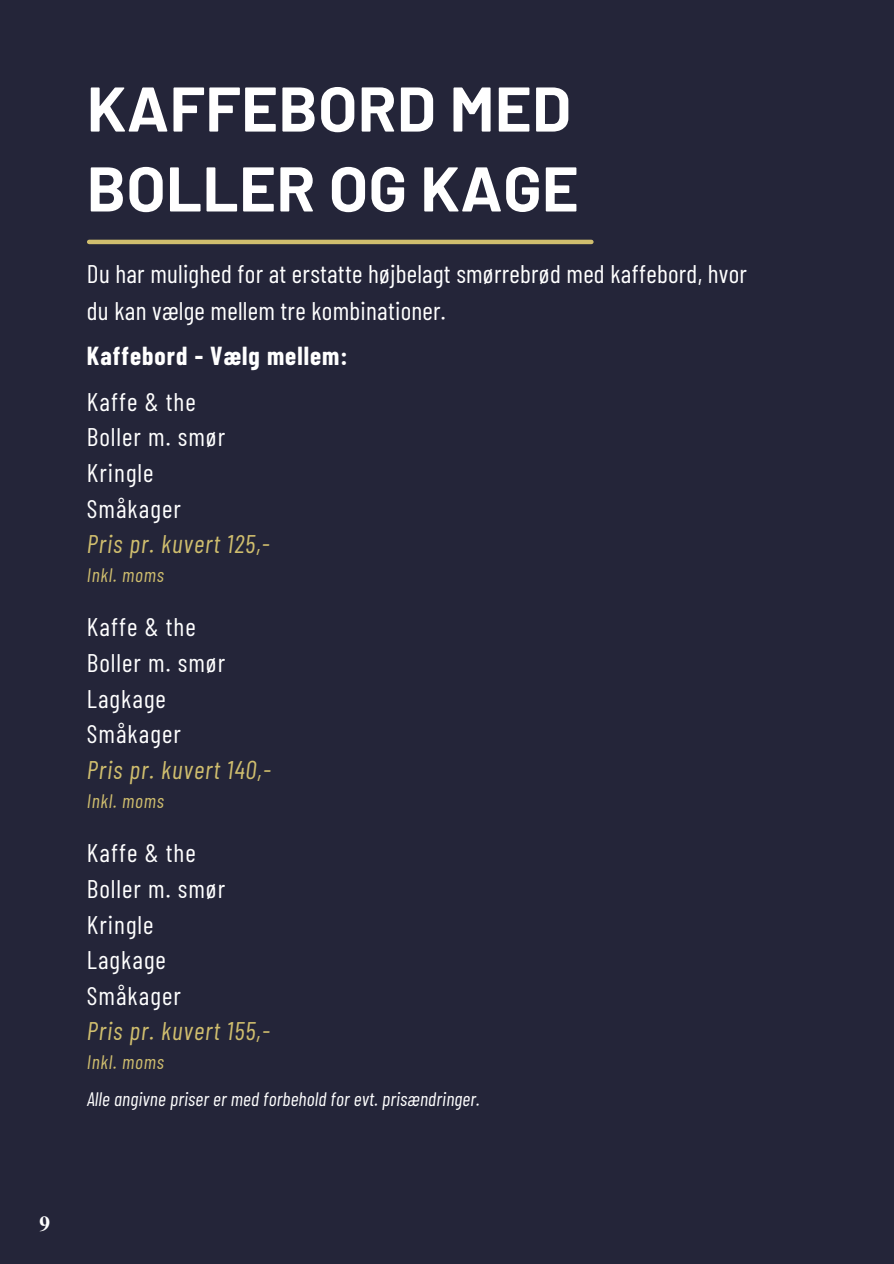
<style>
.page{position:relative;width:894px;height:1264px;background:#fff}
.page>*{position:absolute;margin:0;border:0;box-sizing:border-box;transform-origin:0 0}
.t1{font:700 63px/79.8px "Barlow";letter-spacing:.01em;color:#fff}
.t2{font:25.5px/35.7px "Barlow Condensed";letter-spacing:.04em;color:#fff}
.t3{font:25.5px/37.2px "Barlow Condensed";letter-spacing:.01em;color:#fff}
.t4{font:italic 25.5px "Barlow Condensed";letter-spacing:.04em;color:#d0be6e}
.t5{font:700 25.5px "Barlow Condensed";letter-spacing:.04em;color:#fff}
.t6{font:700 21px "Times NRMT Pro";color:#fff}
.t7{font:italic 19.5px "Barlow Condensed";letter-spacing:.01em;color:#fff}
.t8{font:italic 19.5px "Barlow Condensed";letter-spacing:.04em;color:#d0be6e}
</style>
<div class="page">
<div style="left:0;top:0;width:893px;height:1263px;background:#242539"></div>
<hr style="left:89px;top:240px;width:502px;height:4px;background:#d0be6e">
<h1 class="t1" style="left:87px;top:66px;width:493px">KAFFEBORD MED<br>BOLLER OG KAGE</h1>
<p class="t3" style="left:87px;top:254px;width:661px">Du har mulighed for at erstatte højbelagt smørrebrød med kaffebord, hvor du kan vælge mellem tre kombinationer.</p>
<p class="t5" style="left:87px;top:339px;width:262px">Kaffebord - Vælg mellem:</p>
<p class="t2" style="left:87px;top:382px;width:140px">Kaffe &amp; the<br>Boller m. smør<br>Kringle<br>Småkager</p>
<p class="t4" style="left:87px;top:528px;width:184px">Pris pr. kuvert 125,-</p>
<p class="t8" style="left:87px;top:562px;width:78px">Inkl. moms</p>
<p class="t2" style="left:87px;top:608px;width:140px">Kaffe &amp; the<br>Boller m. smør<br>Lagkage<br>Småkager</p>
<p class="t4" style="left:87px;top:753px;width:185px">Pris pr. kuvert 140,-</p>
<p class="t8" style="left:87px;top:788px;width:78px">Inkl. moms</p>
<p class="t2" style="left:87px;top:834px;width:140px">Kaffe &amp; the<br>Boller m. smør<br>Kringle<br>Lagkage<br>Småkager</p>
<p class="t4" style="left:87px;top:1014px;width:184px">Pris pr. kuvert 155,-</p>
<p class="t8" style="left:87px;top:1049px;width:78px">Inkl. moms</p>
<p class="t7" style="left:87px;top:1086px;width:394px">Alle angivne priser er med forbehold for evt. prisændringer.</p>
<p class="t6" style="left:39px;top:1215px;width:12px">9</p>
</div>
